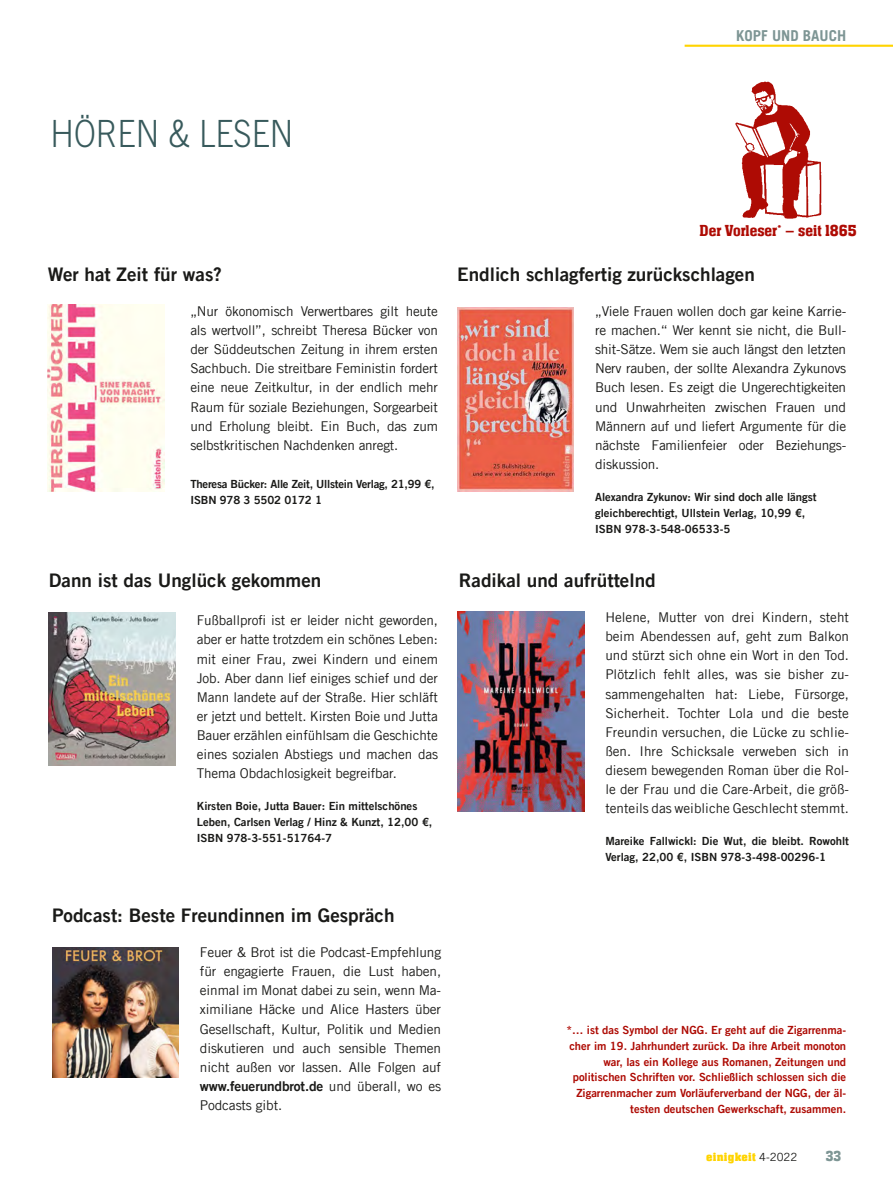
<style>
.page{position:relative;width:893px;height:1191px;background:#fff}
.page>*{position:absolute;margin:0;border:0;box-sizing:border-box;transform-origin:0 0}
.t1{font:300 37.5px "Trade Gothic LT Com";color:#385a5c;scale:.87 1}
.t2{font:18.75px "Trade Gothic LT Com Bd 2";color:#1a1a18}
.t3{font:500 16.5px "Aachen Pro";color:#ae0b04}
.t4{font:700 15px "Trade Gothic LT Com";color:#7d9594}
.t5{font:500 15px "Aachen Pro";color:#7d9594}
.t6{font:13.5px/19.2px "Trade Gothic LT Com";letter-spacing:-.01em;color:#1a1a18;text-align:justify}
.t7{font:13.5px "Trade Gothic LT Com Bd 2";letter-spacing:-.01em;color:#1a1a18}
.t8{font:700 12.75px "Neue Aachen Pro";letter-spacing:.02em;color:#ffd400}
.t9{font:11.25px/15.9px "Trade Gothic LT Com Bd 2";color:#1a1a18}
.t10{font:11.25px/15.9px "Trade Gothic LT Com Bd 2";color:#ae0b04;text-align:right}
.t11{font:11.25px/15.9px "Trade Gothic LT Com Bd 2";letter-spacing:-.02em;color:#1a1a18}
.s1{font-family:"Trade Gothic LT Com"}
.s2{font-family:"Trade Gothic LT Com";font-weight:400;font-size:11.25px;color:#1a1a18}
</style>
<div class="page">
<img style="left:48px;top:305px;width:117px;height:186px">
<img style="left:49px;top:613px;width:127px;height:152px">
<hr style="left:685px;top:45px;width:208px;height:2px;background:#ffd400">
<img style="left:457px;top:611px;width:127px;height:200px">
<img style="left:457px;top:307px;width:117px;height:184px">
<img style="left:735px;top:81px;width:86px;height:137px">
<img style="left:52px;top:947px;width:127px;height:130px">
<h1 class="t1" style="left:50px;top:111px;width:281px">HÖREN &amp; LESEN</h1>
<p class="t4" style="left:736px;top:27px;width:112px">KOPF UND BAUCH</p>
<h2 class="t2" style="left:48px;top:262px;width:175px">Wer hat Zeit für was?</h2>
<p class="t6" style="left:190px;top:301px;width:249px">„Nur ökonomisch Verwertbares gilt heute als wertvoll”, schreibt Theresa Bücker von der Süddeutschen Zeitung in ihrem ersten Sachbuch. Die streitbare Feministin fordert eine neue Zeitkultur, in der endlich mehr Raum für soziale Beziehungen, Sorgearbeit und Erholung bleibt. Ein Buch, das zum selbstkritischen Nachdenken anregt.</p>
<p class="t11" style="left:190px;top:476px;width:246px">Theresa Bücker: Alle Zeit, Ullstein Verlag, 21,99 €,<br>ISBN 978 3 5502 0172 1</p>
<h2 class="t2" style="left:49px;top:568px;width:274px">Dann ist das Unglück gekommen</h2>
<p class="t6" style="left:197px;top:610px;width:243px">Fußballprofi ist er leider nicht geworden, aber er hatte trotzdem ein schönes Leben: mit einer Frau, zwei Kindern und einem Job. Aber dann lief einiges schief und der Mann landete auf der Straße. Hier schläft er jetzt und bettelt. Kirsten Boie und Jutta Bauer erzählen einfühlsam die Geschichte eines sozialen Abstiegs und machen das Thema Obdachlosigkeit begreifbar.</p>
<p class="t9" style="left:197px;top:798px;width:237px">Kirsten Boie, Jutta Bauer: Ein mittelschönes<br>Leben, Carlsen Verlag / Hinz &amp; Kunzt, 12,00 €,<br>ISBN 978-3-551-51764-7</p>
<p class="t3" style="left:699px;top:222px;width:159px">Der Vorleser* – seit 1865</p>
<h2 class="t2" style="left:457px;top:262px;width:299px">Endlich schlagfertig zurückschlagen</h2>
<p class="t6" style="left:595px;top:301px;width:253px">„Viele Frauen wollen doch gar keine Karrie&shy;re machen.“ Wer kennt sie nicht, die Bull&shy;shit-Sätze. Wem sie auch längst den letzten Nerv rauben, der sollte Alexandra Zykunovs Buch lesen. Es zeigt die Ungerechtigkeiten und Unwahrheiten zwischen Frauen und Männern auf und liefert Argumente für die nächste Familienfeier oder Beziehungs&shy;diskussion.</p>
<p class="t9" style="left:595px;top:489px;width:223px">Alexandra Zykunov: Wir sind doch alle längst gleichberechtigt, Ullstein Verlag, 10,99 €,<br>ISBN 978-3-548-06533-5</p>
<h2 class="t2" style="left:459px;top:568px;width:198px">Radikal und aufrüttelnd</h2>
<p class="t6" style="left:605px;top:607px;width:245px">Helene, Mutter von drei Kindern, steht beim Abendessen auf, geht zum Balkon und stürzt sich ohne ein Wort in den Tod.<br>Plötzlich fehlt alles, was sie bisher zu&shy;sammengehalten hat: Liebe, Fürsorge, Sicherheit. Tochter Lola und die beste Freundin versuchen, die Lücke zu schlie&shy;ßen. Ihre Schicksale verweben sich in diesem bewegenden Roman über die Rol&shy;le der Frau und die Care-Arbeit, die größ&shy;tenteils das weibliche Geschlecht stemmt.</p>
<p class="t9" style="left:605px;top:833px;width:245px">Mareike Fallwickl: Die Wut, die bleibt. Rowohlt<br>Verlag, 22,00 €, ISBN 978-3-498-00296-1</p>
<h2 class="t2" style="left:52px;top:903px;width:344px">Podcast: Beste Freundinnen im Gespräch</h2>
<p class="t6" style="left:200px;top:942px;width:243px">Feuer &amp; Brot ist die Podcast-Empfehlung für engagierte Frauen, die Lust haben, einmal im Monat dabei zu sein, wenn Ma&shy;ximiliane Häcke und Alice Hasters über Gesellschaft, Kultur, Politik und Medien diskutieren und auch sensible Themen nicht außen vor lassen. Alle Folgen auf</p>
<p class="t7" style="left:200px;top:1077px;width:243px">www.feuerundbrot.de <span class="s1">und überall, wo es</span></p>
<p class="t6" style="left:200px;top:1095px;width:84px">Podcasts gibt.</p>
<p class="t10" style="left:566px;top:1021px;width:281px">*… ist das Symbol der NGG. Er geht auf die Zigarrenma&shy;cher im 19. Jahrhundert zurück. Da ihre Arbeit monoton war, las ein Kollege aus Romanen, Zeitungen und politischen Schriften vor. Schließlich schlossen sich die Zigarrenmacher zum Vorläuferverband der NGG, der äl&shy;testen deutschen Gewerkschaft, zusammen.</p>
<p class="t8" style="left:706px;top:1150px;width:93px">einigkeit <span class="s2">4-2022</span></p>
<p class="t5" style="left:826px;top:1148px;width:17px">33</p>
</div>
